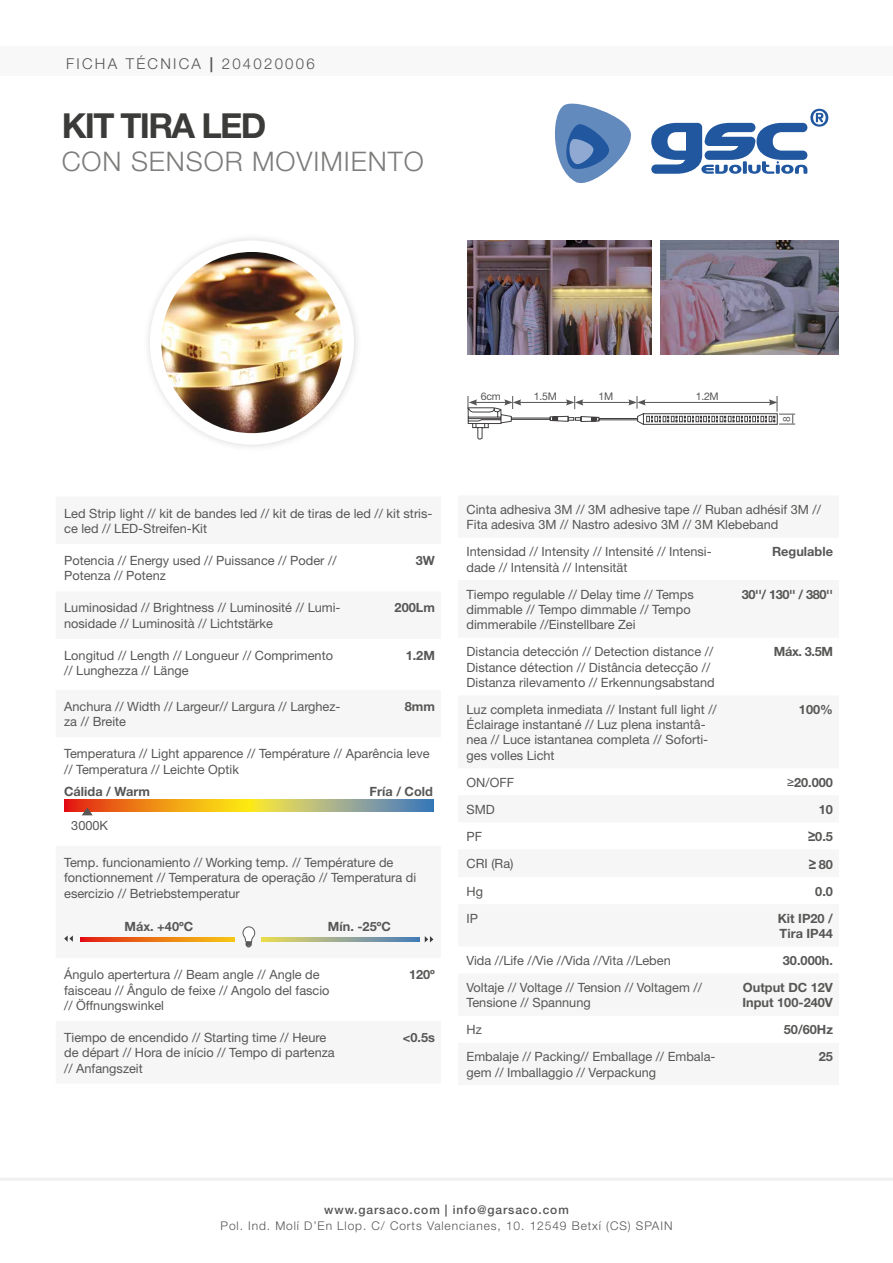
<style>
.page{position:relative;width:893px;height:1263px;background:#fff}
.page>*{position:absolute;margin:0;border:0;box-sizing:border-box;transform-origin:0 0}
.t1{font:700 34.5px "Helvetica Neue";letter-spacing:-.05em;color:#3b3b3a}
.t2{font:300 27px "Helvetica Neue";letter-spacing:.035em;color:#7c7c7b}
.t3{font:300 15px "Helvetica Neue";letter-spacing:.15em;color:#565555}
.t4{font:12.75px/15.3px "Helvetica Neue";color:#575756}
.t5{font:700 12.75px/15.3px "Helvetica Neue";color:#575756}
.t6{font:300 12px "Helvetica Neue";letter-spacing:.075em;color:#565555}
.t7{font:500 12px "Helvetica Neue";letter-spacing:.075em;color:#565555}
.t8{font:10.5px "Helvetica Neue";letter-spacing:-.025em;color:#565555}
.t9{font:9.75px "Lato";color:#565555}
.s1{font-weight:700}
.s2{font-family:"Arial Narrow";font-weight:400}
.s3{font-family:"Arial";font-size:13.5px;color:#565555}
</style>
<div class="page">
<svg style="left:651px;top:109px;width:177px;height:65px"></svg>
<svg style="left:554px;top:103px;width:77px;height:81px"></svg>
<hr style="left:0;top:1178px;width:893px;height:3px;background:#f0f0f0">
<div style="left:0;top:47px;width:893px;height:29px;background:#f8f8f8"></div>
<svg style="left:64px;top:799px;width:369px;height:13px;background:#c79e4d"></svg>
<svg style="left:243px;top:927px;width:12px;height:20px"></svg>
<svg style="left:80px;top:938px;width:155px;height:3px"></svg>
<svg style="left:262px;top:938px;width:157px;height:3px"></svg>
<svg style="left:425px;top:936px;width:8px;height:6px"></svg>
<svg style="left:64px;top:935px;width:9px;height:7px"></svg>
<svg style="left:82px;top:807px;width:11px;height:8px"></svg>
<svg style="left:468px;top:396px;width:327px;height:44px"></svg>
<img style="left:468px;top:240px;width:183px;height:115px">
<img style="left:661px;top:240px;width:178px;height:115px">
<div style="left:142px;top:233px;width:220px;height:220px;background:#000;opacity:.15"></div>
<div style="left:150px;top:240px;width:204px;height:205px;background:#fff;border-radius:50%"></div>
<img style="left:161px;top:252px;width:182px;height:181px;border-radius:91px">
<p class="t3" style="left:66px;top:54px;width:250px">FICHA TÉCNICA <span class="s1">|</span> 204020006</p>
<h1 class="t1" style="left:62px;top:104px;width:206px">KIT TIRA LED</h1>
<h2 class="t2" style="left:62px;top:145px;width:364px">CON SENSOR MOVIMIENTO</h2>
<p class="t8" style="left:481px;top:388px;width:21px">6cm</p>
<p class="t8" style="left:534px;top:388px;width:24px">1.5M</p>
<p class="t8" style="left:598px;top:388px;width:16px">1M</p>
<p class="t8" style="left:696px;top:388px;width:24px">1.2M</p>
<p class="t9" style="left:781px;top:422px;width:7px;rotate:-90deg">8</p>
<p class="t4" style="left:64px;top:505px;width:370px">Led Strip light // kit de bandes led // kit de tiras de led // kit stris&shy;ce led // LED-Streifen-Kit</p>
<p class="t4" style="left:64px;top:553px;width:274px">Potencia // Energy used // Puissance // Poder //<br>Potenza // Potenz</p>
<p class="t5" style="left:416px;top:552px;width:21px">3W</p>
<p class="t4" style="left:64px;top:600px;width:278px">Luminosidad // Brightness // Luminosité // Lumi&shy;nosidade // Luminosità // Lichtstärke</p>
<p class="t5" style="left:395px;top:600px;width:42px">200Lm</p>
<p class="t4" style="left:64px;top:647px;width:270px">Longitud // Length // Longueur // Comprimento // Lunghezza // Länge</p>
<p class="t5" style="left:406px;top:647px;width:31px">1.2M</p>
<p class="t4" style="left:64px;top:698px;width:278px">Anchura // Width // Largeur// Largura // Larghez&shy;za // Breite</p>
<p class="t5" style="left:405px;top:698px;width:32px">8mm</p>
<p class="t4" style="left:64px;top:746px;width:367px">Temperatura // Light apparence // Température // Aparência leve // Temperatura // Leichte Optik</p>
<p class="t5" style="left:64px;top:784px;width:87px">Cálida / Warm</p>
<p class="t5" style="left:370px;top:784px;width:65px">Fría / Cold</p>
<p class="t4" style="left:71px;top:817px;width:38px">3000K</p>
<p class="t4" style="left:64px;top:854px;width:354px">Temp. funcionamiento // Working temp. // Température de fonctionnement // Temperatura de operação // Temperatura di esercizio // Betriebstemperatur</p>
<p class="t5" style="left:124px;top:918px;width:70px">Máx. +40ºC</p>
<p class="t5" style="left:328px;top:918px;width:64px">Mín. -25ºC</p>
<p class="t4" style="left:64px;top:967px;width:267px">Ángulo apertertura // Beam angle // Angle de faisceau // Ângulo de feixe // Angolo del fascio // Öffnungswinkel</p>
<p class="t5" style="left:409px;top:967px;width:27px">120º</p>
<p class="t4" style="left:64px;top:1029px;width:272px">Tiempo de encendido // Starting time // Heure de départ // Hora de início // Tempo di partenza // Anfangszeit</p>
<p class="t5" style="left:403px;top:1029px;width:34px">&lt;0.5s</p>
<p class="t4" style="left:467px;top:502px;width:356px">Cinta adhesiva 3M // 3M adhesive tape // Ruban adhésif 3M //<br>Fita adesiva 3M // Nastro adesivo 3M // 3M Klebeband</p>
<p class="t4" style="left:467px;top:544px;width:247px">Intensidad // Intensity // Intensité // Intensi&shy;dade // Intensità // Intensität</p>
<p class="t5" style="left:772px;top:544px;width:62px">Regulable</p>
<p class="t4" style="left:467px;top:586px;width:229px">Tiempo regulable // Delay time // Temps dimmable // Tempo dimmable // Tempo dimmerabile //Einstellbare Zei</p>
<p class="t5" style="left:742px;top:586px;width:93px">30''/ 130'' / 380''</p>
<p class="t4" style="left:467px;top:644px;width:250px">Distancia detección // Detection distance //<br>Distance détection // Distância detecção //<br>Distanza rilevamento // Erkennungsabstand</p>
<p class="t5" style="left:774px;top:644px;width:61px">Máx. 3.5M</p>
<p class="t4" style="left:467px;top:701px;width:252px">Luz completa inmediata // Instant full light // Éclairage instantané // Luz plena instantâ&shy;nea // Luce istantanea completa // Soforti&shy;ges volles Licht</p>
<p class="t5" style="left:799px;top:701px;width:36px">100%</p>
<p class="t4" style="left:467px;top:774px;width:49px">ON/OFF</p>
<p class="t5" style="left:787px;top:774px;width:47px"><span class="s2">≥</span>20.000</p>
<p class="t4" style="left:467px;top:801px;width:30px">SMD</p>
<p class="t5" style="left:819px;top:801px;width:16px">10</p>
<p class="t4" style="left:467px;top:828px;width:17px">PF</p>
<p class="t5" style="left:808px;top:828px;width:26px"><span class="s3">≥</span>0.5</p>
<p class="t4" style="left:467px;top:855px;width:48px">CRI (Ra)</p>
<p class="t5" style="left:809px;top:856px;width:26px"><span class="s3">≥</span>80</p>
<p class="t4" style="left:467px;top:883px;width:18px">Hg</p>
<p class="t5" style="left:815px;top:883px;width:19px">0.0</p>
<p class="t4" style="left:467px;top:910px;width:13px">IP</p>
<p class="t5" style="left:778px;top:910px;width:57px">Kit IP20 /<br>Tira IP44</p>
<p class="t4" style="left:467px;top:953px;width:206px">Vida //Life //Vie //Vida //Vita //Leben</p>
<p class="t5" style="left:783px;top:952px;width:52px">30.000h.</p>
<p class="t4" style="left:467px;top:980px;width:237px">Voltaje // Voltage // Tension // Voltagem //<br>Tensione // Spannung</p>
<p class="t5" style="left:742px;top:979px;width:92px">Output DC 12V<br>Input 100-240V</p>
<p class="t4" style="left:467px;top:1022px;width:17px">Hz</p>
<p class="t5" style="left:784px;top:1022px;width:51px">50/60Hz</p>
<p class="t4" style="left:467px;top:1049px;width:250px">Embalaje // Packing// Emballage // Embala&shy;gem // Imballaggio // Verpackung</p>
<p class="t5" style="left:819px;top:1049px;width:16px">25</p>
<p class="t7" style="left:324px;top:1202px;width:246px">www.garsaco.com | info@garsaco.com</p>
<p class="t6" style="left:221px;top:1219px;width:453px">Pol. Ind. Molí D’En Llop. C/ Corts Valencianes, 10. 12549 Betxí (CS) SPAIN</p>
</div>
